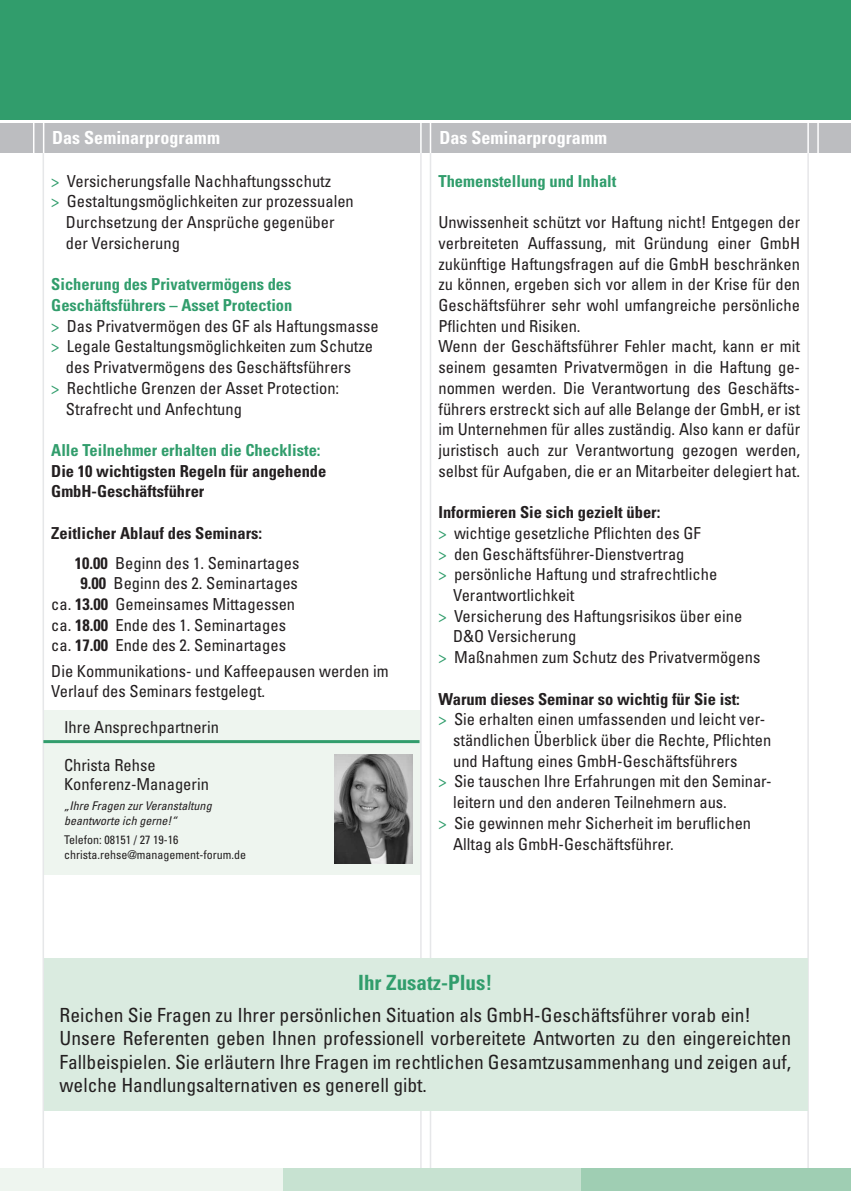
<style>
.page{position:relative;width:851px;height:1191px;background:#fff}
.page>*{position:absolute;margin:0;border:0;box-sizing:border-box;transform-origin:0 0}
.t1{font:700 condensed 21px "Univers LT Std";color:#319d6c}
.t2{font:condensed 19.5px/23.4px "Univers LT Std";color:#231f20}
.t3{font:700 condensed 18px "Univers LT Std";color:#fff}
.t4{font:condensed 16.5px/20.7px "Univers LT Std";color:#231f20}
.t5{font:700 condensed 16.5px/20.7px "Univers LT Std";color:#231f20}
.t6{font:700 condensed 16.5px "Univers LT Std";color:#319d6c}
.t7{font:condensed 12px/15px "Univers LT Std";color:#231f20}
.t8{font:italic condensed 12px/15px "Univers LT Std";color:#231f20}
.s1{color:#319d6c}
.s2{font-weight:400}
.s3{font-weight:700}
</style>
<div class="page">
<svg style="left:43px;top:153px;width:378px;height:1016px"></svg>
<div style="left:0;top:124px;width:850px;height:29px;background:#bcbdc0"></div>
<div style="left:0;top:0;width:850px;height:119px;background:#319d6c"></div>
<hr style="left:43px;top:121px;width:1px;height:32px;background:#fff">
<hr style="left:33px;top:123px;width:1px;height:32px;background:#fff">
<hr style="left:429px;top:121px;width:2px;height:32px;background:#fff">
<hr style="left:420px;top:121px;width:1px;height:32px;background:#fff">
<hr style="left:817px;top:121px;width:1px;height:32px;background:#fff">
<hr style="left:807px;top:123px;width:1px;height:30px;background:#fff">
<div style="left:1px;top:1169px;width:849px;height:22px;background:#9fceb3"></div>
<div style="left:0;top:1169px;width:298px;height:22px;background:#eef5ef"></div>
<div style="left:283px;top:1169px;width:298px;height:22px;background:#c7e2d1"></div>
<img style="left:334px;top:754px;width:79px;height:109px">
<hr style="left:43px;top:740px;width:376px;height:3px;background:#319d6c">
<div style="left:44px;top:958px;width:763px;height:153px;background:#daebe0"></div>
<p class="t3" style="left:52px;top:127px;width:169px">Das Seminarprogramm</p>
<p class="t3" style="left:439px;top:127px;width:169px">Das Seminarprogramm</p>
<p class="t4" style="left:51px;top:170px;width:281px"><span class="s1">&gt;</span> Versicherungsfalle Nachhaftungsschutz</p>
<p class="t4" style="left:51px;top:191px;width:304px"><span class="s1">&gt;</span> Gestaltungsmöglichkeiten zur prozessualen</p>
<p class="t4" style="left:66px;top:212px;width:270px">Durchsetzung der Ansprüche gegenüber</p>
<p class="t4" style="left:66px;top:232px;width:115px">der Versicherung</p>
<p class="t6" style="left:51px;top:274px;width:242px">Sicherung des Privatvermögens des</p>
<p class="t6" style="left:51px;top:295px;width:243px">Geschäftsführers – Asset Protection</p>
<p class="t4" style="left:51px;top:315px;width:329px"><span class="s1">&gt;</span> Das Privatvermögen des GF als Haftungsmasse</p>
<p class="t4" style="left:51px;top:336px;width:323px"><span class="s1">&gt;</span> Legale Gestaltungsmöglichkeiten zum Schutze</p>
<p class="t4" style="left:66px;top:357px;width:287px">des Privatvermögens des Geschäftsführers</p>
<p class="t4" style="left:51px;top:377px;width:289px"><span class="s1">&gt;</span> Rechtliche Grenzen der Asset Protection:</p>
<p class="t4" style="left:66px;top:398px;width:178px">Strafrecht und Anfechtung</p>
<p class="t6" style="left:51px;top:440px;width:271px">Alle Teilnehmer erhalten die Checkliste:</p>
<p class="t5" style="left:51px;top:460px;width:276px">Die 10 wichtigsten Regeln für angehende<br>GmbH-Geschäftsführer</p>
<p class="t5" style="left:75px;top:518px;width:226px;line-height:29.7px;text-indent:-23px">Zeitlicher Ablauf des Seminars:<br>10.00 <span class="s2">Beginn des 1. Seminartages</span></p>
<p class="t4" style="left:51px;top:573px;width:248px;text-indent:29px"><span class="s3">9.00</span> Beginn des 2. Seminartages ca. <span class="s3">13.00</span> Gemeinsames Mittagessen ca. <span class="s3">18.00</span> Ende des 1. Seminartages ca. <span class="s3">17.00</span> Ende des 2. Seminartages</p>
<p class="t4" style="left:51px;top:660px;width:339px">Die Kommunikations- und Kaffeepausen werden im<br>Verlauf des Seminars festgelegt.</p>
<p class="t4" style="left:64px;top:717px;width:156px">Ihre Ansprechpartnerin</p>
<p class="t4" style="left:64px;top:755px;width:146px;line-height:19.5px">Christa Rehse<br>Konferenz-Managerin</p>
<p class="t8" style="left:64px;top:798px;width:149px">„Ihre Fragen zur Veranstaltung beantworte ich gerne!“</p>
<p class="t7" style="left:64px;top:832px;width:184px">Telefon: 08151 / 27 19-16 christa.rehse@management-forum.de</p>
<p class="t6" style="left:438px;top:171px;width:179px">Themenstellung und Inhalt</p>
<p class="t4" style="left:438px;top:212px;width:363px">Unwissenheit schützt vor Haftung nicht! Entgegen der verbreiteten Auffassung, mit Gründung einer GmbH zukünftige Haftungsfragen auf die GmbH beschränken zu können, ergeben sich vor allem in der Krise für den Geschäftsführer sehr wohl umfangreiche persönliche Pflichten und Risiken.<br>Wenn der Geschäftsführer Fehler macht, kann er mit seinem gesamten Privatvermögen in die Haftung ge&shy;nommen werden. Die Verantwortung des Geschäfts&shy;führers erstreckt sich auf alle Belange der GmbH, er ist im Unternehmen für alles zuständig. Also kann er dafür juristisch auch zur Verantwortung gezogen werden, selbst für Aufgaben, die er an Mitarbeiter delegiert hat.</p>
<p class="t5" style="left:438px;top:502px;width:223px">Informieren Sie sich gezielt über:</p>
<p class="t4" style="left:438px;top:522px;width:264px"><span class="s1">&gt;</span> wichtige gesetzliche Pflichten des GF</p>
<p class="t4" style="left:438px;top:543px;width:247px"><span class="s1">&gt;</span> den Geschäftsführer-Dienstvertrag</p>
<p class="t4" style="left:438px;top:564px;width:280px"><span class="s1">&gt;</span> persönliche Haftung und strafrechtliche</p>
<p class="t4" style="left:453px;top:584px;width:123px">Verantwortlichkeit</p>
<p class="t4" style="left:438px;top:605px;width:305px"><span class="s1">&gt;</span> Versicherung des Haftungsrisikos über eine</p>
<p class="t4" style="left:453px;top:626px;width:125px">D&amp;O Versicherung</p>
<p class="t4" style="left:438px;top:646px;width:323px"><span class="s1">&gt;</span> Maßnahmen zum Schutz des Privatvermögens</p>
<p class="t5" style="left:438px;top:688px;width:303px">Warum dieses Seminar so wichtig für Sie ist:</p>
<p class="t4" style="left:438px;top:709px;width:328px"><span class="s1">&gt;</span> Sie erhalten einen umfassenden und leicht ver-</p>
<p class="t4" style="left:453px;top:729px;width:320px">ständlichen Überblick über die Rechte, Pflichten</p>
<p class="t4" style="left:453px;top:750px;width:286px">und Haftung eines GmbH-Geschäftsführers</p>
<p class="t4" style="left:438px;top:771px;width:335px"><span class="s1">&gt;</span> Sie tauschen Ihre Erfahrungen mit den Seminar-</p>
<p class="t4" style="left:453px;top:791px;width:275px">leitern und den anderen Teilnehmern aus.</p>
<p class="t4" style="left:438px;top:812px;width:314px"><span class="s1">&gt;</span> Sie gewinnen mehr Sicherheit im beruflichen</p>
<p class="t4" style="left:453px;top:833px;width:222px">Alltag als GmbH-Geschäftsführer.</p>
<p class="t1" style="left:358px;top:969px;width:136px">Ihr Zusatz-Plus!</p>
<p class="t2" style="left:60px;top:1003px;width:733px">Reichen Sie Fragen zu Ihrer persönlichen Situation als GmbH-Geschäftsführer vorab ein!<br>Unsere Referenten geben Ihnen professionell vorbereitete Antworten zu den eingereichten Fallbeispielen. Sie erläutern Ihre Fragen im rechtlichen Gesamtzusammenhang und zeigen auf, welche Handlungsalternativen es generell gibt.</p>
</div>
